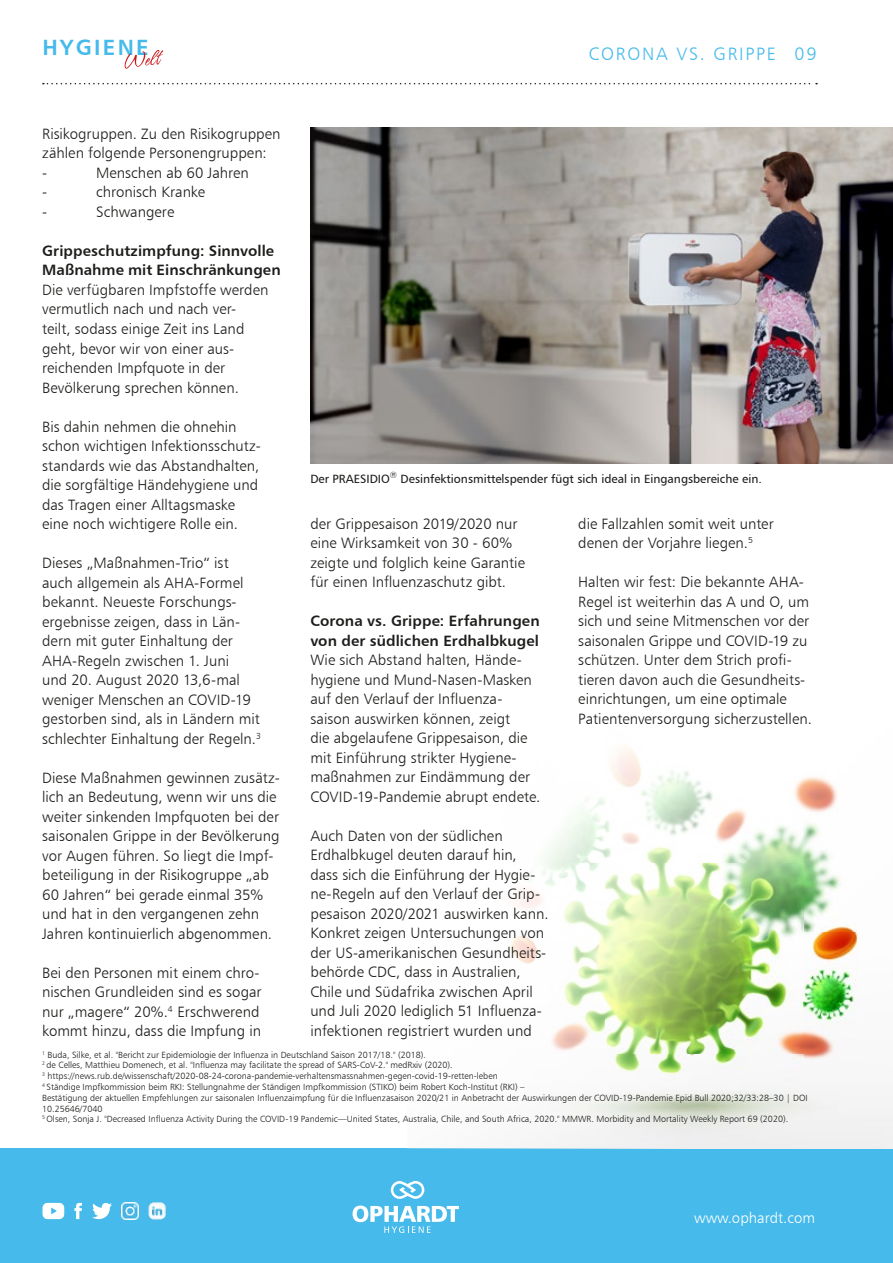
<style>
.page{position:relative;width:893px;height:1263px;background:#fff}
.page>*{position:absolute;margin:0;border:0;box-sizing:border-box;transform-origin:0 0}
.t1{font:22.05px "Humanist 777 BT Bold B";letter-spacing:.1em;color:#45baeb}
.t2{font:18px "Humanist 777 BT Light B";letter-spacing:.1em;color:#45baeb}
.t3{font:15px/19.5px "Humanist 777 BT Light B";color:#1d1d1b}
.t4{font:15px/19.5px "Humanist 777 BT Bold B";letter-spacing:.005em;color:#1d1d1b}
.t5{font:15px "Humanist 777 BT Light B";color:#fff}
.t6{font:12px "Humanist 777 BT Roman B";color:#1d1d1b}
.t7{font:9px/10.8px "Humanist 777 BT Light B";color:#1d1d1b}
</style>
<div class="page">
<div style="left:0;top:1148px;width:893px;height:115px;background:#45baeb"></div>
<svg style="left:391px;top:1181px;width:33px;height:18px"></svg>
<svg style="left:353px;top:1205px;width:106px;height:28px"></svg>
<svg style="left:43px;top:1203px;width:21px;height:16px"></svg>
<svg style="left:92px;top:1203px;width:20px;height:17px"></svg>
<svg style="left:74px;top:1203px;width:8px;height:16px"></svg>
<img style="left:122px;top:1203px;width:17px;height:16px">
<img style="left:149px;top:1202px;width:17px;height:17px">
<svg style="left:124px;top:50px;width:39px;height:19px"></svg>
<svg style="left:43px;top:83px;width:774px;height:1px"></svg>
<img style="left:511px;top:745px;width:382px;height:403px">
<img style="left:310px;top:128px;width:583px;height:335px">
<h1 class="t1" style="left:43px;top:34px;width:108px">HYGIENE</h1>
<p class="t2" style="left:589px;top:42px;width:229px">CORONA VS. GRIPPE 09</p>
<p class="t3" style="left:42px;top:124px;width:240px">Risikogruppen. Zu den Risikogruppen zählen folgende Personengruppen:<br>-</p>
<p class="t3" style="left:96px;top:163px;width:154px">Menschen ab 60 Jahren</p>
<p class="t3" style="left:42px;top:182px;width:7px">-</p>
<p class="t3" style="left:96px;top:182px;width:110px">chronisch Kranke</p>
<p class="t3" style="left:42px;top:202px;width:7px">-</p>
<p class="t3" style="left:96px;top:202px;width:80px">Schwangere</p>
<p class="t4" style="left:42px;top:241px;width:240px">Grippeschutzimpfung: Sinnvolle<br>Maßnahme mit Einschränkungen</p>
<p class="t3" style="left:42px;top:280px;width:228px">Die verfügbaren Impfstoffe werden vermutlich nach und nach ver&shy;teilt, sodass einige Zeit ins Land geht, bevor wir von einer aus&shy;reichenden Impfquote in der<br>Bevölkerung sprechen können.</p>
<p class="t3" style="left:42px;top:416px;width:220px">Bis dahin nehmen die ohnehin schon wichtigen Infektionsschutz&shy;standards wie das Abstandhalten, die sorgfältige Händehygiene und das Tragen einer Alltagsmaske eine noch wichtigere Rolle ein.</p>
<p class="t3" style="left:42px;top:553px;width:220px">Dieses „Maßnahmen-Trio“ ist auch allgemein als AHA-Formel bekannt. Neueste Forschungs&shy;ergebnisse zeigen, dass in Län&shy;dern mit guter Einhaltung der<br>AHA-Regeln zwischen 1. Juni<br>und 20. August 2020 13,6-mal weniger Menschen an COVID-19 gestorben sind, als in Ländern mit schlechter Einhaltung der Regeln.<sup>3</sup></p>
<p class="t3" style="left:42px;top:767px;width:239px">Diese Maßnahmen gewinnen zusätz&shy;lich an Bedeutung, wenn wir uns die weiter sinkenden Impfquoten bei der saisonalen Grippe in der Bevölkerung vor Augen führen. So liegt die Impf&shy;beteiligung in der Risikogruppe „ab 60 Jahren“ bei gerade einmal 35% und hat in den vergangenen zehn Jahren kontinuierlich abgenommen.</p>
<p class="t3" style="left:42px;top:962px;width:221px">Bei den Personen mit einem chro&shy;nischen Grundleiden sind es sogar nur „magere“ 20%.<sup>4</sup> Erschwerend kommt hinzu, dass die Impfung in</p>
<p class="t6" style="left:310px;top:471px;width:453px">Der PRAESIDIO<sup>®</sup> Desinfektionsmittelspender fügt sich ideal in Eingangsbereiche ein.</p>
<p class="t3" style="left:310px;top:514px;width:216px">der Grippesaison 2019/2020 nur eine Wirksamkeit von 30 - 60% zeigte und folglich keine Garantie für einen Influenzaschutz gibt.</p>
<p class="t4" style="left:310px;top:611px;width:231px">Corona vs. Grippe: Erfahrungen von der südlichen Erdhalbkugel</p>
<p class="t3" style="left:310px;top:650px;width:232px">Wie sich Abstand halten, Hände&shy;hygiene und Mund-Nasen-Masken auf den Verlauf der Influenza&shy;saison auswirken können, zeigt<br>die abgelaufene Grippesaison, die mit Einführung strikter Hygiene&shy;maßnahmen zur Eindämmung der<br>COVID-19-Pandemie abrupt endete.</p>
<p class="t3" style="left:310px;top:826px;width:240px">Auch Daten von der südlichen Erdhalbkugel deuten darauf hin,<br>dass sich die Einführung der Hygie&shy;ne-Regeln auf den Verlauf der Grip&shy;pesaison 2020/2021 auswirken kann.<br>Konkret zeigen Untersuchungen von der US-amerikanischen Gesundheits&shy;behörde CDC, dass in Australien, Chile und Südafrika zwischen April und Juli 2020 lediglich 51 Influenza&shy;infektionen registriert wurden und</p>
<p class="t3" style="left:578px;top:514px;width:197px">die Fallzahlen somit weit unter denen der Vorjahre liegen.<sup>5</sup></p>
<p class="t3" style="left:578px;top:572px;width:235px">Halten wir fest: Die bekannte AHA-Regel ist weiterhin das A und O, um sich und seine Mitmenschen vor der saisonalen Grippe und COVID-19 zu schützen. Unter dem Strich profi&shy;tieren davon auch die Gesundheits&shy;einrichtungen, um eine optimale Patientenversorgung sicherzustellen.</p>
<p class="t7" style="left:42px;top:1049px;width:767px"><sup>1</sup> Buda, Silke, et al. "Bericht zur Epidemiologie der Influenza in Deutschland Saison 2017/18." (2018).<br><sup>2</sup> de Celles, Matthieu Domenech, et al. "Influenza may facilitate the spread of SARS-CoV-2." medRxiv (2020).<br><sup>3</sup> https://news.rub.de/wissenschaft/2020-08-24-corona-pandemie-verhaltensmassnahmen-gegen-covid-19-retten-leben<br><sup>4</sup> Ständige Impfkommission beim RKI: Stellungnahme der Ständigen Impfkommission (STIKO) beim Robert Koch-Institut (RKI) –<br>Bestätigung der aktuellen Empfehlungen zur saisonalen Influenzaimpfung für die Influenzasaison 2020/21 in Anbetracht der Auswirkungen der COVID-19-Pandemie Epid Bull 2020;32/33:28–30 | DOI 10.25646/7040<br><sup>5</sup> Olsen, Sonja J. "Decreased Influenza Activity During the COVID-19 Pandemic—United States, Australia, Chile, and South Africa, 2020." MMWR. Morbidity and Mortality Weekly Report 69 (2020).</p>
<p class="t5" style="left:694px;top:1208px;width:122px">www.ophardt.com</p>
</div>
